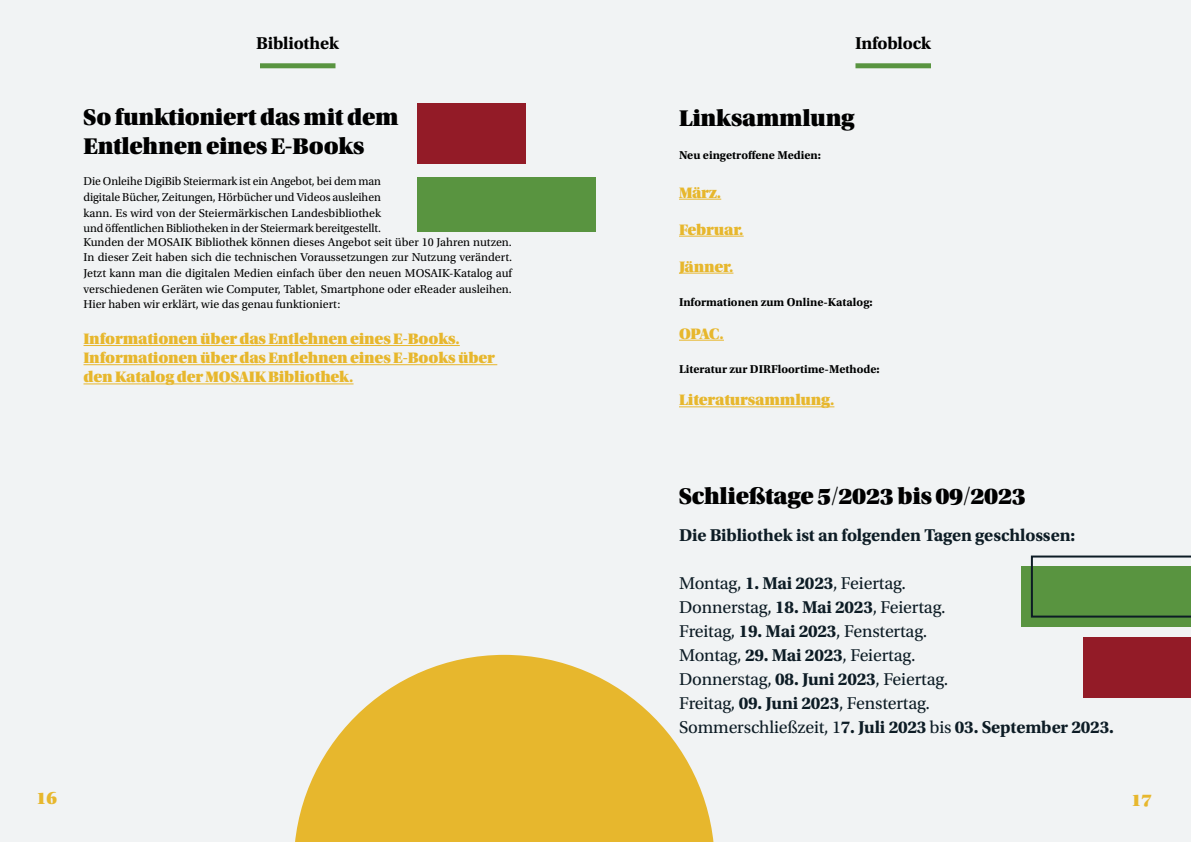
<style>
.page{position:relative;width:1191px;height:842px;background:#f1f3f4}
.page>*{position:absolute;margin:0;border:0;box-sizing:border-box;transform-origin:0 0}
.t1{font:24px/28.8px "Utopia Std Black Headline";letter-spacing:-.01em;color:#000}
.t2{font:18px/24px "Utopia Std";letter-spacing:-.01em;color:#0d1c25}
.t3{font:700 18px "Utopia Std";letter-spacing:-.01em;color:#0d1c25}
.t4{font:700 18px "Utopia Std";letter-spacing:-.01em;color:#000}
.t5{font:18px "Utopia Std Black Headline";color:#e7b72d}
.t6{font:16px/19.2px "Utopia Std Black Headline";letter-spacing:-.01em;color:#e7b72d}
.t7{font:12px/15.6px "Utopia Std";letter-spacing:-.01em;color:#000;text-align:justify}
.t8{font:700 12px "Utopia Std";color:#000101}
.s1{font-weight:700}
</style>
<div class="page">
<div style="left:417px;top:103px;width:108px;height:60px;background:#931b27"></div>
<div style="left:417px;top:177px;width:178px;height:54px;background:#599440"></div>
<svg style="left:295px;top:655px;width:419px;height:187px;fill:#e7b72d"></svg>
<hr style="left:679px;top:340px;width:45px;height:1px;background:#e7b72d">
<hr style="left:679px;top:406px;width:155px;height:1px;background:#e7b72d">
<div style="left:1022px;top:566px;width:169px;height:61px;background:#599440"></div>
<div style="left:1083px;top:637px;width:108px;height:60px;background:#931b27"></div>
<svg style="left:1031px;top:555px;width:160px;height:63px"></svg>
<div style="left:260px;top:63px;width:75px;height:5px;background:#599440"></div>
<hr style="left:83px;top:345px;width:377px;height:1px;background:#e7b72d">
<hr style="left:83px;top:364px;width:414px;height:1px;background:#e7b72d">
<hr style="left:83px;top:383px;width:270px;height:1px;background:#e7b72d">
<div style="left:855px;top:63px;width:76px;height:5px;background:#599440"></div>
<hr style="left:679px;top:199px;width:42px;height:1px;background:#e7b72d">
<hr style="left:679px;top:236px;width:64px;height:1px;background:#e7b72d">
<hr style="left:679px;top:273px;width:54px;height:1px;background:#e7b72d">
<h2 class="t4" style="left:256px;top:33px;width:85px">Bibliothek</h2>
<h1 class="t1" style="left:83px;top:104px;width:316px">So funktioniert das mit dem<br>Entlehnen eines E-Books</h1>
<p class="t7" style="left:83px;top:174px;width:299px">Die Onleihe DigiBib Steiermark ist ein Angebot, bei dem man digitale Bücher, Zeitungen, Hörbücher und Videos ausleihen kann. Es wird von der Steiermärkischen Landesbibliothek und öffentlichen Bibliotheken in der Steiermark bereitgestellt.</p>
<p class="t7" style="left:83px;top:234px;width:430px">Kunden der MOSAIK Bibliothek können dieses Angebot seit über 10 Jahren nutzen.<br>In dieser Zeit haben sich die technischen Voraussetzungen zur Nutzung verändert.<br>Jetzt kann man die digitalen Medien einfach über den neuen MOSAIK-Katalog auf verschiedenen Geräten wie Computer, Tablet, Smartphone oder eReader ausleihen.<br>Hier haben wir erklärt, wie das genau funktioniert:</p>
<h3 class="t6" style="left:83px;top:329px;width:413px">Informationen über das Entlehnen eines E-Books.<br>Informationen über das Entlehnen eines E-Books über den Katalog der MOSAIK Bibliothek.</h3>
<h2 class="t4" style="left:855px;top:33px;width:78px">Infoblock</h2>
<h1 class="t1" style="left:679px;top:104px;width:177px">Linksammlung</h1>
<p class="t8" style="left:679px;top:148px;width:144px">Neu eingetroffene Medien:</p>
<h3 class="t6" style="left:679px;top:183px;width:44px">März.</h3>
<h3 class="t6" style="left:679px;top:220px;width:66px">Februar.</h3>
<h3 class="t6" style="left:679px;top:257px;width:56px">Jänner.</h3>
<p class="t8" style="left:679px;top:295px;width:195px">Informationen zum Online-Katalog:</p>
<h3 class="t6" style="left:679px;top:324px;width:46px">OPAC.</h3>
<p class="t8" style="left:679px;top:362px;width:202px">Literatur zur DIRFloortime-Methode:</p>
<h3 class="t6" style="left:679px;top:391px;width:157px">Literatursammlung.</h3>
<h1 class="t1" style="left:679px;top:482px;width:348px">Schließtage 5/2023 bis 09/2023</h1>
<h2 class="t3" style="left:679px;top:525px;width:398px">Die Bibliothek ist an folgenden Tagen geschlossen:</h2>
<p class="t2" style="left:679px;top:572px;width:436px">Montag, <span class="s1">1. Mai 2023</span>, Feiertag.<br>Donnerstag, <span class="s1">18. Mai 2023</span>, Feiertag.<br>Freitag, <span class="s1">19. Mai 2023</span>, Fenstertag.<br>Montag, <span class="s1">29. Mai 2023</span>, Feiertag.<br>Donnerstag, <span class="s1">08. Juni 2023</span>, Feiertag.<br>Freitag, <span class="s1">09. Juni 2023</span>, Fenstertag.<br>Sommerschließzeit, 1<span class="s1">7. Juli 2023</span> bis <span class="s1">03. September 2023.</span></p>
<h2 class="t5" style="left:36px;top:789px;width:22px">16</h2>
<h2 class="t5" style="left:1131px;top:791px;width:22px">17</h2>
</div>
